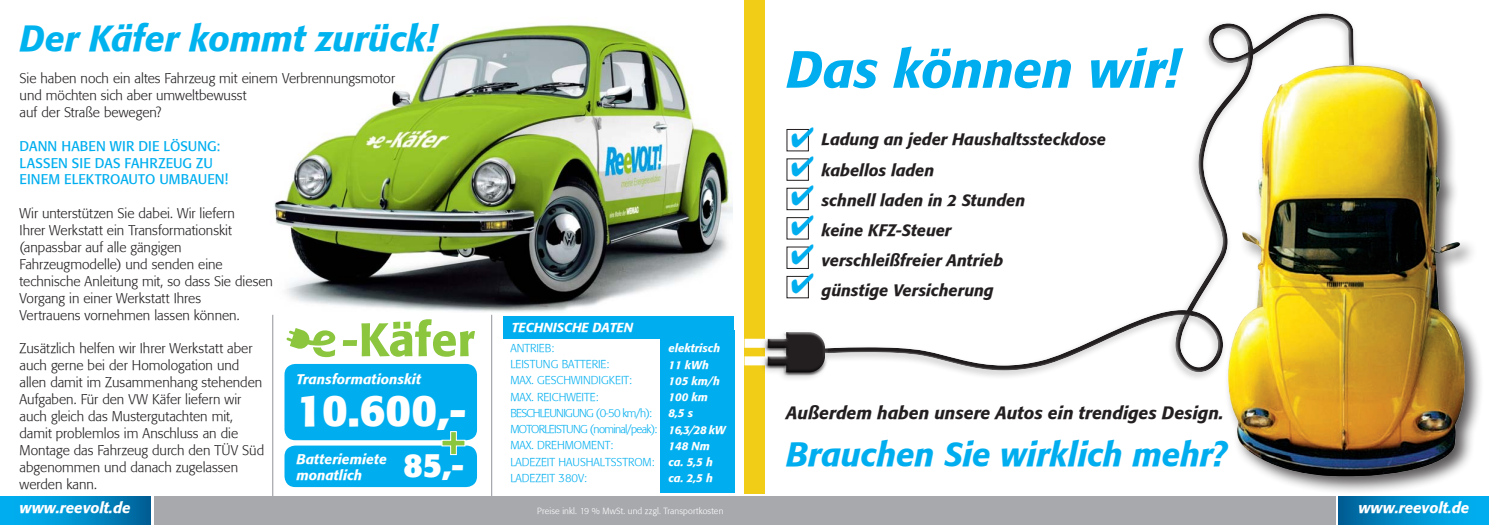
<style>
.page{position:relative;width:1489px;height:525px;background:#fff}
.page>*{position:absolute;margin:0;border:0;box-sizing:border-box;transform-origin:0 0}
.t1{font:italic 500 51.75px "Formata";letter-spacing:-.01em;color:#00aeef}
.t2{font:700 44.12px "Formata";color:#fff}
.t3{font:italic 500 35.5px "Formata";color:#00b3ef}
.t4{font:700 33.12px "Formata";color:#fff}
.t5{font:italic 500 33px "Formata";letter-spacing:-.005em;color:#00aeef}
.t6{font:italic 500 17.5px "Formata";color:#231f20}
.t7{font:italic 500 16.25px "Formata";color:#231f20}
.t8{font:italic 500 15px "Formata";color:#fff}
.t9{font:300 13.75px/16.9px "Formata";color:#231f20}
.t10{font:13.75px "Formata";letter-spacing:.005em;color:#00aeef}
.t11{font:italic 500 13.75px "Formata";letter-spacing:.005em;color:#fff}
.t12{font:italic 500 12.75px "Formata";color:#fff}
.t13{font:300 11.25px "Formata";color:#00aeef}
.t14{font:italic 500 11.25px "Formata";color:#fff}
.t15{font:300 11.25px "Formata";letter-spacing:-.06em;color:#00aeef}
.t16{font:300 8.75px "Formata";letter-spacing:.02em;color:#fff}
</style>
<div class="page">
<img style="left:274px;top:24px;width:458px;height:288px">
<div style="left:744px;top:0;width:20px;height:493px;background:#f2cd18"></div>
<div style="left:1223px;top:61px;width:260px;height:433px;background:#231f20;opacity:.75"></div>
<img style="left:1223px;top:61px;width:249px;height:423px">
<div style="left:154px;top:496px;width:1181px;height:28px;background:#a8a9ad"></div>
<div style="left:0;top:496px;width:150px;height:28px;background:linear-gradient(to right,#00bbfd,#00669e)"></div>
<div style="left:1338px;top:496px;width:150px;height:28px;background:linear-gradient(to right,#00649b,#00b9fb)"></div>
<div style="left:744px;top:338px;width:22px;height:9px;background:#fff"></div>
<div style="left:744px;top:356px;width:22px;height:9px;background:#fff"></div>
<div style="left:759px;top:10px;width:599px;height:372px;background:#231f20;opacity:.26"></div>
<div style="left:815px;top:12px;width:539px;height:359px;background:#231f20;opacity:.75"></div>
<div style="left:764px;top:328px;width:64px;height:32px;background:#fff"></div>
<svg style="left:764px;top:332px;width:64px;height:43px;fill:#231f20"></svg>
<div style="left:284px;top:364px;width:193px;height:76px;background:#00aeef;border-radius:11px"></div>
<svg style="left:286px;top:328px;width:50px;height:29px"></svg>
<svg style="left:343px;top:319px;width:132px;height:37px"></svg>
<div style="left:659px;top:330px;width:75px;height:163px;background:#00aeef"></div>
<div style="left:503px;top:315px;width:231px;height:23px;background:#00aeef"></div>
<hr style="left:491px;top:314px;width:1px;height:187px;background:#a8a9ad">
<hr style="left:272px;top:314px;width:1px;height:187px;background:#a8a9ad">
<div style="left:284px;top:445px;width:193px;height:42px;background:#00aeef;border-radius:11px"></div>
<svg style="left:441px;top:431px;width:25px;height:24px"></svg>
<svg style="left:791px;top:126px;width:22px;height:21px"></svg>
<svg style="left:791px;top:156px;width:22px;height:20px"></svg>
<svg style="left:791px;top:185px;width:22px;height:20px"></svg>
<svg style="left:791px;top:244px;width:22px;height:20px"></svg>
<svg style="left:791px;top:215px;width:22px;height:20px"></svg>
<svg style="left:791px;top:273px;width:22px;height:20px"></svg>
<p class="t3" style="left:20px;top:17px;width:418px">Der Käfer kommt zurück!</p>
<p class="t9" style="left:20px;top:70px;width:377px">Sie haben noch ein altes Fahrzeug mit einem Verbrennungsmotor und möchten sich aber umweltbewusst</p>
<p class="t9" style="left:20px;top:104px;width:143px">auf der Straße bewegen?</p>
<p class="t10" style="left:20px;top:137px;width:202px">DANN HABEN WIR DIE LÖSUNG:</p>
<p class="t10" style="left:20px;top:154px;width:195px">LASSEN SIE DAS FAHRZEUG ZU</p>
<p class="t10" style="left:20px;top:171px;width:210px">EINEM ELEKTROAUTO UMBAUEN!</p>
<p class="t9" style="left:20px;top:205px;width:217px">Wir unterstützen Sie dabei. Wir liefern</p>
<p class="t9" style="left:20px;top:222px;width:214px">Ihrer Werkstatt ein Transformationskit</p>
<p class="t9" style="left:20px;top:239px;width:164px">(anpassbar auf alle gängigen</p>
<p class="t9" style="left:20px;top:256px;width:205px">Fahrzeugmodelle) und senden eine</p>
<p class="t9" style="left:20px;top:272px;width:255px">technische Anleitung mit, so dass Sie diesen</p>
<p class="t9" style="left:20px;top:289px;width:183px">Vorgang in einer Werkstatt Ihres</p>
<p class="t9" style="left:20px;top:306px;width:221px">Vertrauens vornehmen lassen können.</p>
<p class="t9" style="left:20px;top:340px;width:234px">Zusätzlich helfen wir Ihrer Werkstatt aber</p>
<p class="t9" style="left:20px;top:357px;width:221px">auch gerne bei der Homologation und</p>
<p class="t9" style="left:20px;top:374px;width:244px">allen damit im Zusammenhang stehenden</p>
<p class="t9" style="left:20px;top:390px;width:223px">Aufgaben. Für den VW Käfer liefern wir</p>
<p class="t9" style="left:20px;top:407px;width:215px">auch gleich das Mustergutachten mit,</p>
<p class="t9" style="left:20px;top:424px;width:220px">damit problemlos im Anschluss an die</p>
<p class="t9" style="left:20px;top:441px;width:246px">Montage das Fahrzeug durch den TÜV Süd</p>
<p class="t9" style="left:20px;top:458px;width:220px">abgenommen und danach zugelassen</p>
<p class="t9" style="left:20px;top:475px;width:79px">werden kann.</p>
<p class="t11" style="left:296px;top:371px;width:126px">Transformationskit</p>
<p class="t2" style="left:296px;top:382px;width:171px">10.600,-</p>
<p class="t11" style="left:296px;top:450px;width:92px">Batteriemiete</p>
<p class="t11" style="left:296px;top:467px;width:67px">monatlich</p>
<p class="t4" style="left:403px;top:444px;width:62px">85,-</p>
<p class="t12" style="left:512px;top:319px;width:123px">TECHNISCHE DATEN</p>
<p class="t13" style="left:510px;top:341px;width:45px">ANTRIEB:</p>
<p class="t13" style="left:510px;top:357px;width:100px">LEISTUNG BATTERIE:</p>
<p class="t13" style="left:510px;top:373px;width:123px">MAX. GESCHWINDIGKEIT:</p>
<p class="t13" style="left:510px;top:390px;width:90px">MAX. REICHWEITE:</p>
<p class="t15" style="left:510px;top:406px;width:143px">BESCHLEUNIGUNG (0-50 km/h):</p>
<p class="t15" style="left:510px;top:422px;width:148px">MOTORLEISTUNG (nominal/peak):</p>
<p class="t13" style="left:510px;top:438px;width:104px">MAX. DREHMOMENT:</p>
<p class="t13" style="left:510px;top:455px;width:146px">LADEZEIT HAUSHALTSSTROM:</p>
<p class="t13" style="left:510px;top:471px;width:78px">LADEZEIT 380V:</p>
<p class="t14" style="left:668px;top:341px;width:53px">elektrisch</p>
<p class="t14" style="left:668px;top:357px;width:42px">11 kWh</p>
<p class="t14" style="left:668px;top:374px;width:53px">105 km/h</p>
<p class="t14" style="left:668px;top:390px;width:41px">100 km</p>
<p class="t14" style="left:668px;top:406px;width:26px">8,5 s</p>
<p class="t14" style="left:668px;top:422px;width:58px">16,3/28 kW</p>
<p class="t14" style="left:668px;top:438px;width:43px">148 Nm</p>
<p class="t14" style="left:668px;top:455px;width:46px">ca. 5,5 h</p>
<p class="t14" style="left:668px;top:471px;width:46px">ca. 2,5 h</p>
<p class="t1" style="left:786px;top:38px;width:394px">Das können wir!</p>
<p class="t7" style="left:821px;top:130px;width:286px">Ladung an jeder Haushaltssteckdose</p>
<p class="t7" style="left:821px;top:160px;width:114px">kabellos laden</p>
<p class="t7" style="left:821px;top:190px;width:205px">schnell laden in 2 Stunden</p>
<p class="t7" style="left:821px;top:220px;width:131px">keine KFZ-Steuer</p>
<p class="t7" style="left:821px;top:250px;width:183px">verschleißfreier Antrieb</p>
<p class="t7" style="left:821px;top:280px;width:173px">günstige Versicherung</p>
<p class="t6" style="left:786px;top:401px;width:439px">Außerdem haben unsere Autos ein trendiges Design.</p>
<p class="t5" style="left:786px;top:433px;width:442px">Brauchen Sie wirklich mehr?</p>
<p class="t8" style="left:20px;top:498px;width:112px">www.reevolt.de</p>
<p class="t8" style="left:1358px;top:498px;width:112px">www.reevolt.de</p>
<p class="t16" style="left:537px;top:506px;width:188px">Preise inkl. 19 % MwSt. und zzgl. Transportkosten</p>
</div>
